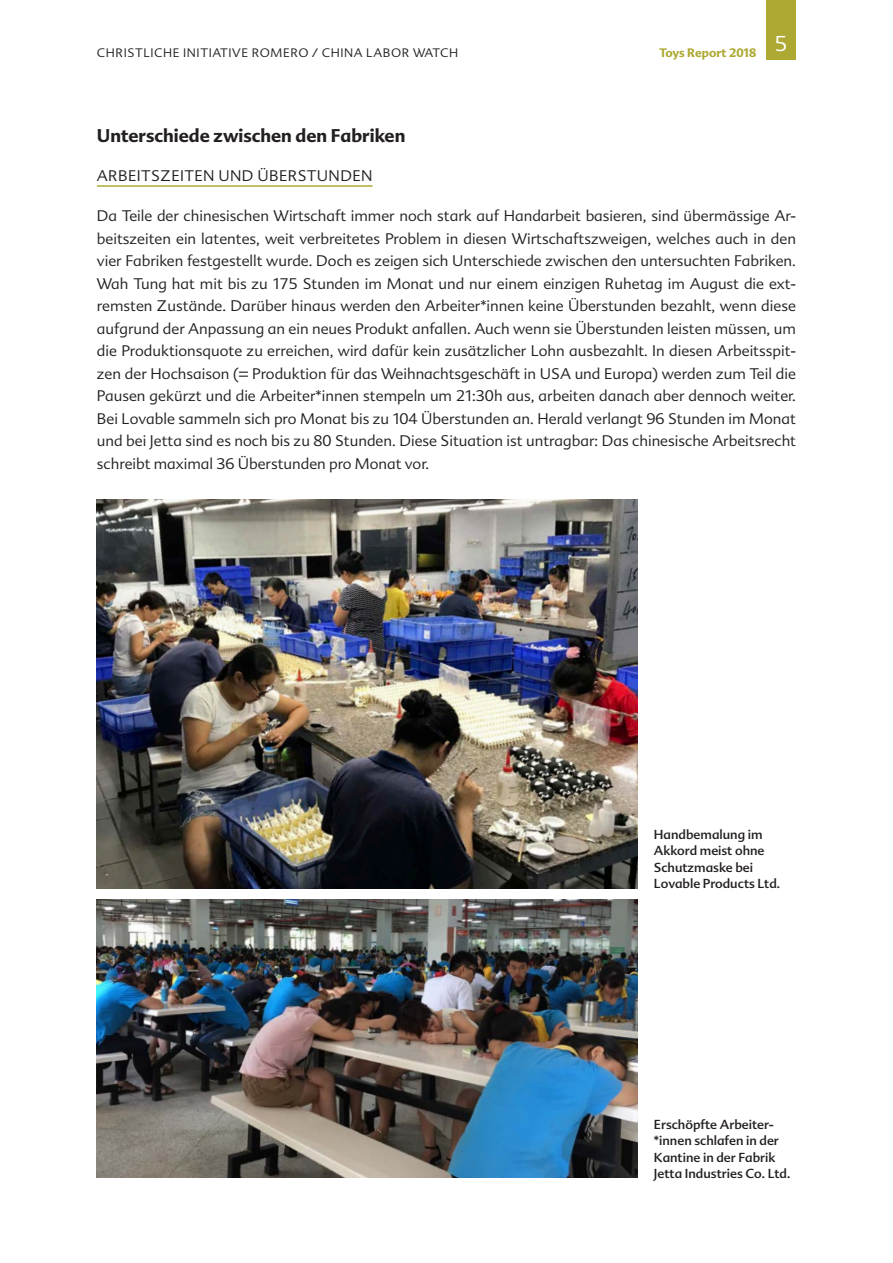
<style>
.page{position:relative;width:893px;height:1263px;background:#fff}
.page>*{position:absolute;margin:0;border:0;box-sizing:border-box;transform-origin:0 0}
.t1{font:300 21px "Advert";color:#fff}
.Überschrift_3{font:700 18px "Advert";color:#231f20}
.Überschrift_4{font:300 15px/22.5px "Advert";color:#231f20;text-align:justify}
.Überschrift_4-2{font:300 15px "Advert";letter-spacing:.025em;color:#231f20}
.BU{font:12.75px/16.5px "Advert";color:#231f20}
.t2{font:300 12px "Advert";letter-spacing:.05em;color:#231f20}
.t3{font:700 12px "Advert";color:#ada933}
</style>
<div class="page">
<div style="left:766px;top:0;width:30px;height:60px;background:#ada933"></div>
<hr style="left:97px;top:185px;width:275px;height:2px;background:#ada933">
<img style="left:97px;top:899px;width:541px;height:279px">
<img style="left:97px;top:500px;width:541px;height:389px">
<p class="t2" style="left:97px;top:45px;width:363px">CHRISTLICHE INITIATIVE ROMERO / CHINA LABOR WATCH</p>
<p class="t3" style="left:659px;top:46px;width:99px">Toys Report 2018</p>
<h1 class="t1" style="left:775px;top:31px;width:14px">5</h1>
<p class="Überschrift_3" style="left:97px;top:124px;width:310px">Unterschiede zwischen den Fabriken</p>
<p class="Überschrift_4-2" style="left:97px;top:167px;width:277px">ARBEITSZEITEN UND ÜBERSTUNDEN</p>
<p class="Überschrift_4" style="left:97px;top:204px;width:701px">Da Teile der chinesischen Wirtschaft immer noch stark auf Handarbeit basieren, sind übermässige Ar&shy;beitszeiten ein latentes, weit verbreitetes Problem in diesen Wirtschaftszweigen, welches auch in den vier Fabriken festgestellt wurde. Doch es zeigen sich Unterschiede zwischen den untersuchten Fabriken.<br>Wah Tung hat mit bis zu 175 Stunden im Monat und nur einem einzigen Ruhetag im August die ext&shy;remsten Zustände. Darüber hinaus werden den Arbeiter*innen keine Überstunden bezahlt, wenn diese aufgrund der Anpassung an ein neues Produkt anfallen. Auch wenn sie Überstunden leisten müssen, um die Produktionsquote zu erreichen, wird dafür kein zusätzlicher Lohn ausbezahlt. In diesen Arbeitsspit&shy;zen der Hochsaison (= Produktion für das Weihnachtsgeschäft in USA und Europa) werden zum Teil die Pausen gekürzt und die Arbeiter*innen stempeln um 21:30h aus, arbeiten danach aber dennoch weiter.<br>Bei Lovable sammeln sich pro Monat bis zu 104 Überstunden an. Herald verlangt 96 Stunden im Monat und bei Jetta sind es noch bis zu 80 Stunden. Diese Situation ist untragbar: Das chinesische Arbeitsrecht schreibt maximal 36 Überstunden pro Monat vor.</p>
<p class="BU" style="left:654px;top:826px;width:128px">Handbemalung im<br>Akkord meist ohne<br>Schutzmaske bei<br>Lovable Products Ltd.</p>
<p class="BU" style="left:654px;top:1116px;width:138px">Erschöpfte Arbeiter-*innen schlafen in der<br>Kantine in der Fabrik<br>Jetta Industries Co. Ltd.</p>
</div>
